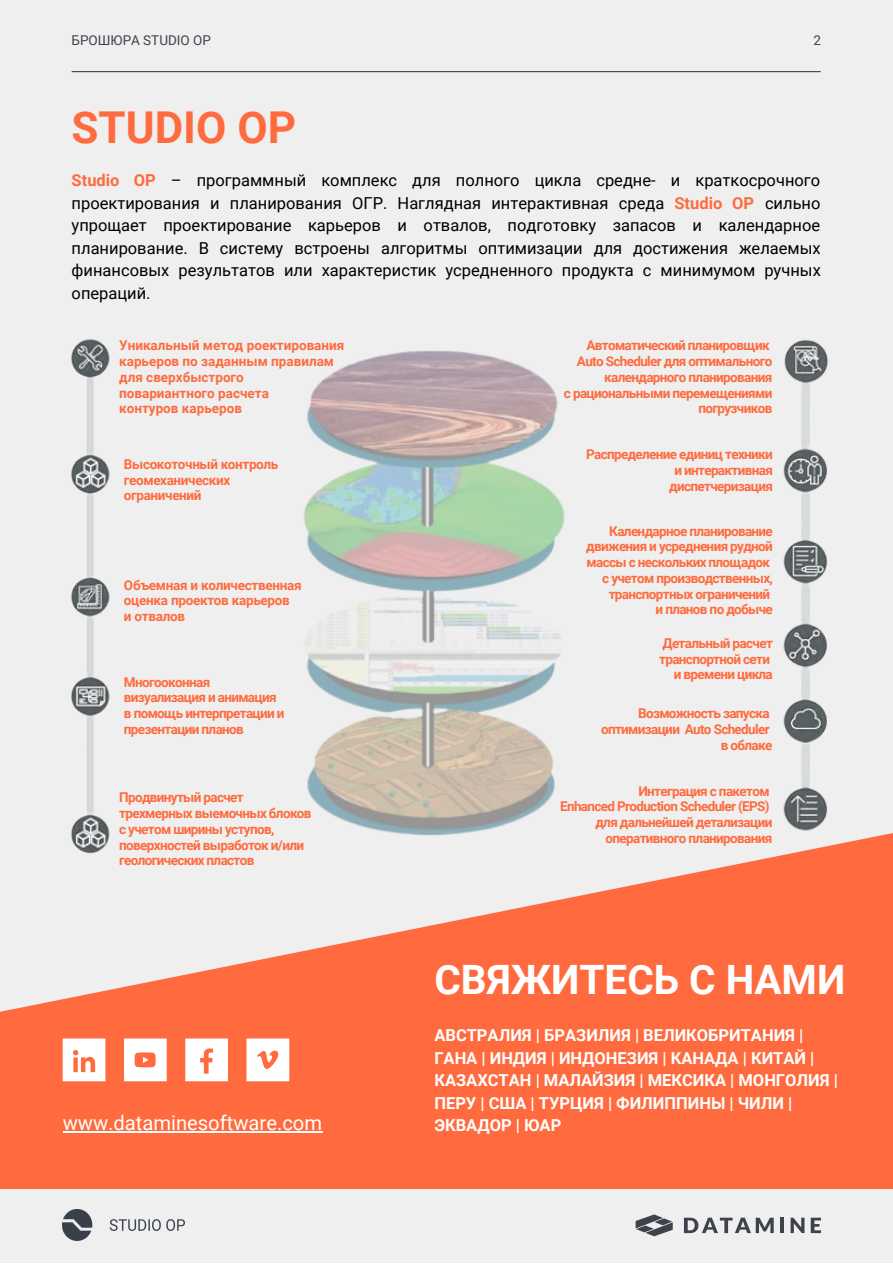
<style>
.page{position:relative;width:893px;height:1264px;background:#fff}
.page>*{position:absolute;margin:0;border:0;box-sizing:border-box;transform-origin:0 0}
.t1{font:700 43.95px "Roboto";color:#ff6b3e}
.t2{font:700 40.5px "Roboto";color:#fff}
.t3{font:20.25px "Roboto";color:#fff}
.t4{font:16.5px/22.5px "Roboto";color:#000;text-align:justify}
.t5{font:700 16.5px/22.5px "Roboto";color:#fff}
.t6{font:700 13.5px/15.8px "Roboto";letter-spacing:-.05em;color:#ff6b3e;text-align:right}
.t7{font:700 13.5px/15.8px "Roboto";color:#ff6b3e}
.t8{font:700 13.5px/15.8px "Roboto";letter-spacing:-.02em;color:#ff6b3e}
.t9{font:700 13.5px/15.8px "Roboto";letter-spacing:-.025em;color:#ff6b3e}
.t10{font:13.5px "Roboto";color:#3e424b}
.s1{font-weight:700;color:#ff6b3e}
</style>
<div class="page">
<div style="left:0;top:0;width:892px;height:1262px;background:#efefef"></div>
<svg style="left:0;top:833px;width:892px;height:356px;fill:#ff6b3e"></svg>
<hr style="left:72px;top:71px;width:748px;height:1px;background:#3e424b">
<svg style="left:684px;top:1217px;width:89px;height:16px"></svg>
<hr style="left:780px;top:1217px;width:4px;height:15px;background:#3e424b">
<svg style="left:790px;top:1217px;width:14px;height:15px"></svg>
<svg style="left:810px;top:1217px;width:11px;height:15px"></svg>
<svg style="left:635px;top:1214px;width:37px;height:22px"></svg>
<svg style="left:185px;top:1038px;width:43px;height:43px"></svg>
<svg style="left:246px;top:1038px;width:43px;height:43px"></svg>
<svg style="left:63px;top:1038px;width:42px;height:43px"></svg>
<svg style="left:124px;top:1038px;width:43px;height:43px"></svg>
<img style="left:65px;top:339px;width:48px;height:520px">
<img style="left:778px;top:340px;width:57px;height:519px">
<img style="left:297px;top:351px;width:274px;height:519px">
<img style="left:63px;top:1209px;width:121px;height:30px">
<hr style="left:63px;top:1131px;width:259px;height:1px;background:#fff">
<p class="t10" style="left:72px;top:33px;width:141px">БРОШЮРА STUDIO OP</p>
<p class="t10" style="left:813px;top:33px;width:9px">2</p>
<h1 class="t1" style="left:72px;top:102px;width:226px">STUDIO OP</h1>
<p class="t4" style="left:72px;top:169px;width:750px"><span class="s1">Studio OP</span> – программный комплекс для полного цикла средне- и краткосрочного проектирования и планирования ОГР. Наглядная интерактивная среда <span class="s1">Studio OP</span> сильно упрощает проектирование карьеров и отвалов, подготовку запасов и календарное планирование. В систему встроены алгоритмы оптимизации для достижения желаемых финансовых результатов или характеристик усредненного продукта с минимумом ручных операций.</p>
<p class="t7" style="left:119px;top:338px;width:227px">Уникальный метод роектирования карьеров по заданным правилам для сверхбыстрого<br>повариантного расчета<br>контуров карьеров</p>
<p class="t9" style="left:124px;top:456px;width:156px">Высокоточный контроль геомеханических ограничений</p>
<p class="t8" style="left:124px;top:577px;width:179px">Объемная и количественная оценка проектов карьеров<br>и отвалов</p>
<p class="t6" style="left:124px;top:674px;width:162px;text-align:left">Многооконная визуализация и анимация в помощь интерпретации и презентации планов</p>
<p class="t6" style="left:119px;top:790px;width:194px;text-align:left">Продвинутый расчет трехмерных выемочных блоков с учетом ширины уступов, поверхностей выработок и/или геологических пластов</p>
<h3 class="t3" style="left:63px;top:1111px;width:261px">www.dataminesoftware.com</h3>
<p class="t6" style="left:564px;top:338px;width:210px">Автоматический планировщик<br>Auto Scheduler для оптимального календарного планирования<br>с рациональными перемещениями погрузчиков</p>
<p class="t6" style="left:586px;top:447px;width:188px">Распределение единиц техники и интерактивная диспетчеризация</p>
<p class="t6" style="left:586px;top:523px;width:188px">Календарное планирование движения и усреднения рудной массы с нескольких площадок с учетом производственных, транспортных ограничений<br>и планов по добыче</p>
<p class="t6" style="left:659px;top:635px;width:115px">Детальный расчет транспортной сети и времени цикла</p>
<p class="t6" style="left:601px;top:705px;width:173px">Возможность запуска оптимизации Auto Scheduler в облаке</p>
<p class="t6" style="left:560px;top:783px;width:214px">Интеграция с пакетом<br>Enhanced Production Scheduler (EPS) для дальнейшей детализации оперативного планирования</p>
<h2 class="t2" style="left:434px;top:956px;width:412px">СВЯЖИТЕСЬ С НАМИ</h2>
<p class="t5" style="left:434px;top:1024px;width:405px">АВСТРАЛИЯ | БРАЗИЛИЯ | ВЕЛИКОБРИТАНИЯ | ГАНА | ИНДИЯ | ИНДОНЕЗИЯ | КАНАДА | КИТАЙ | КАЗАХСТАН | МАЛАЙЗИЯ | МЕКСИКА | МОНГОЛИЯ | ПЕРУ | США | ТУРЦИЯ | ФИЛИППИНЫ | ЧИЛИ | ЭКВАДОР | ЮАР</p>
</div>
